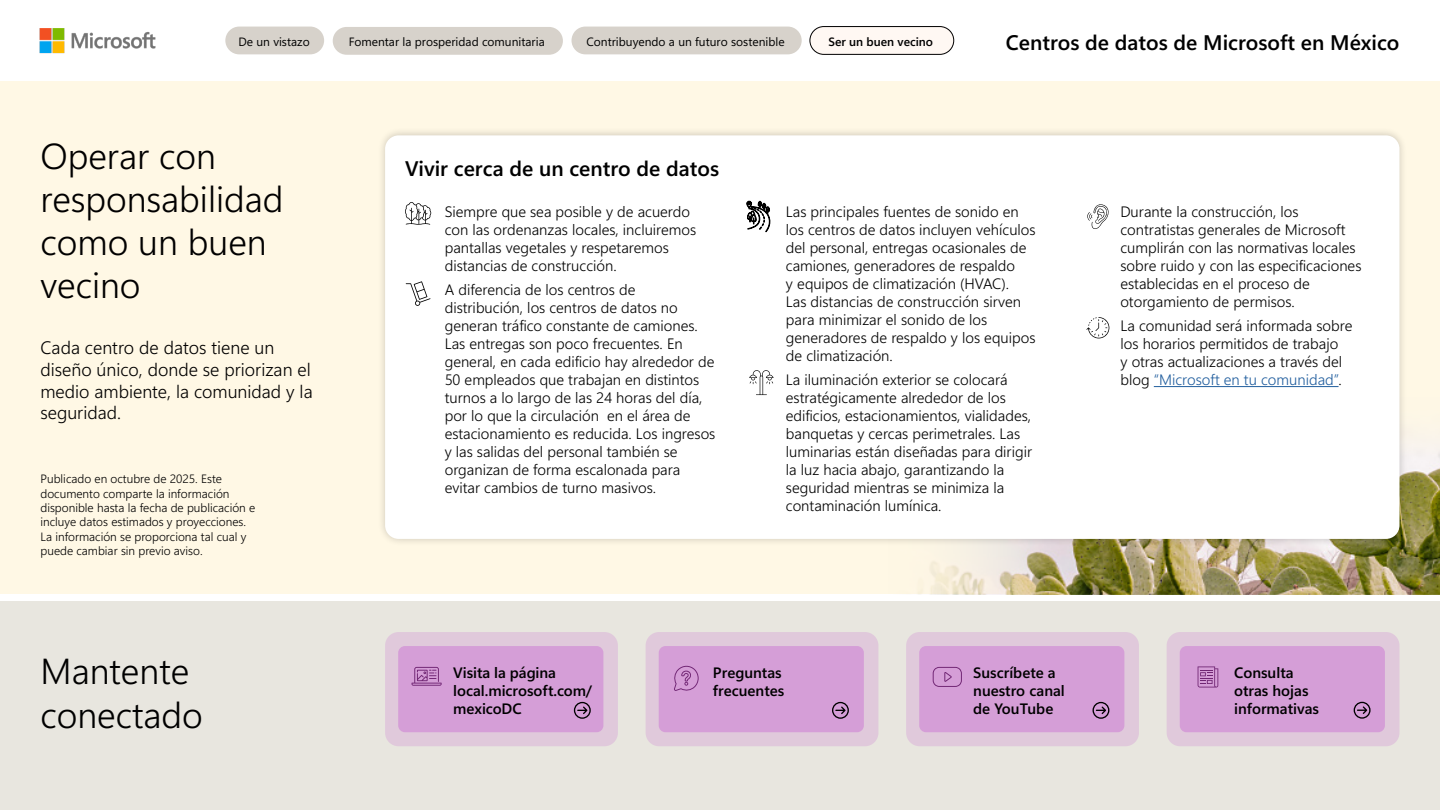
<style>
.page{position:relative;width:1440px;height:810px;background:#fff}
.page>*{position:absolute;margin:0;border:0;box-sizing:border-box;transform-origin:0 0}
.large_heading{font:36px/43.2px "Segoe Sans a 8000 15 e 0000";color:#000}
.large_subhead{font:21px "Segoe Sans a 8000";color:#000}
.larger_body_copy{font:18px/21.6px "Segoe Sans a 8000 15 e 0000";color:#000}
.small_body_copy{font:15px/18px "Segoe Sans a 8000 15 e 0000";color:#000}
.Stay_connected_button{font:15px/18px "Segoe Sans a 8000";color:#000}
.Published_fine_print{font:12px/14.4px "Segoe Sans a 8000 15 e 0000";color:#000}
.Nav_inactive{font:12px "Segoe Sans a 8000";color:#000}
.Nav_active{font:12px "Segoe Sans a 8000";color:#000}
.s1{color:#215e9e}
</style>
<div class="page">
<div style="left:0;top:81px;width:1440px;height:513px;background:#fff8e5"></div>
<div style="left:0;top:601px;width:1440px;height:209px;background:#e8e6df"></div>
<img style="left:39px;top:28px;width:117px;height:26px">
<img style="left:918px;top:449px;width:522px;height:145px">
<div style="left:377px;top:127px;width:1031px;height:420px;background:#000;opacity:.2"></div>
<div style="left:385px;top:135px;width:1014px;height:404px;background:#fff;border-radius:14px"></div>
<hr style="left:1154px;top:386px;width:185px;height:1px;background:#215e9e">
<svg style="left:747px;top:201px;width:24px;height:31px"></svg>
<svg style="left:405px;top:202px;width:26px;height:23px"></svg>
<svg style="left:406px;top:281px;width:24px;height:25px"></svg>
<svg style="left:749px;top:370px;width:25px;height:25px"></svg>
<svg style="left:1086px;top:317px;width:23px;height:21px"></svg>
<svg style="left:1087px;top:204px;width:22px;height:25px"></svg>
<div style="left:385px;top:632px;width:233px;height:114px;background:#e0c9db;border-radius:14px"></div>
<div style="left:398px;top:646px;width:205px;height:86px;background:#d59ed7;border-radius:7px"></div>
<svg style="left:412px;top:667px;width:30px;height:19px"></svg>
<svg style="left:574px;top:702px;width:17px;height:17px"></svg>
<div style="left:646px;top:632px;width:232px;height:114px;background:#e0c9db;border-radius:14px"></div>
<div style="left:659px;top:646px;width:205px;height:86px;background:#d59ed7;border-radius:7px"></div>
<svg style="left:674px;top:666px;width:25px;height:25px"></svg>
<svg style="left:832px;top:702px;width:17px;height:17px"></svg>
<div style="left:906px;top:632px;width:233px;height:114px;background:#e0c9db;border-radius:14px"></div>
<div style="left:919px;top:646px;width:205px;height:86px;background:#d59ed7;border-radius:7px"></div>
<svg style="left:933px;top:667px;width:29px;height:20px"></svg>
<svg style="left:1092px;top:702px;width:17px;height:17px"></svg>
<div style="left:1167px;top:632px;width:232px;height:114px;background:#e0c9db;border-radius:14px"></div>
<div style="left:1180px;top:646px;width:205px;height:86px;background:#d59ed7;border-radius:7px"></div>
<svg style="left:1354px;top:702px;width:17px;height:17px"></svg>
<div style="left:225px;top:27px;width:99px;height:27px;background:#d7d2cb;border-radius:14px"></div>
<div style="left:333px;top:27px;width:230px;height:28px;background:#d7d2cb;border-radius:14px"></div>
<div style="left:572px;top:27px;width:230px;height:27px;background:#d7d2cb;border-radius:14px"></div>
<div style="left:810px;top:27px;width:144px;height:27px;background:#fff8f3;border-radius:14px"></div>
<div style="left:810px;top:26px;width:144px;height:29px;border:1px solid #000;border-radius:14px"></div>
<svg style="left:1198px;top:666px;width:20px;height:22px"></svg>
<p class="Nav_inactive" style="left:238px;top:33px;width:73px">De un vistazo</p>
<p class="Nav_inactive" style="left:349px;top:34px;width:198px">Fomentar la prosperidad comunitaria</p>
<p class="Nav_inactive" style="left:586px;top:33px;width:200px">Contribuyendo a un futuro sostenible</p>
<p class="Nav_active" style="left:828px;top:33px;width:106px">Ser un buen vecino</p>
<h2 class="large_subhead" style="left:1006px;top:28px;width:395px">Centros de datos de Microsoft en México</h2>
<p class="large_heading" style="left:40px;top:133px;width:245px">Operar con responsabilidad como un buen vecino</p>
<p class="larger_body_copy" style="left:40px;top:337px;width:274px">Cada centro de datos tiene un diseño único, donde se priorizan el medio ambiente, la comunidad y la seguridad.</p>
<p class="Published_fine_print" style="left:40px;top:471px;width:216px">Publicado en octubre de 2025. Este documento comparte la información disponible hasta la fecha de publicación e incluye datos estimados y proyecciones.<br>La información se proporciona tal cual y puede cambiar sin previo aviso.</p>
<p class="large_heading" style="left:40px;top:649px;width:164px">Mantente conectado</p>
<p class="large_subhead" style="left:405px;top:153px;width:316px">Vivir cerca de un centro de datos</p>
<p class="small_body_copy" style="left:445px;top:202px;width:253px">Siempre que sea posible y de acuerdo con las ordenanzas locales, incluiremos pantallas vegetales y respetaremos distancias de construcción.</p>
<p class="small_body_copy" style="left:445px;top:281px;width:272px">A diferencia de los centros de distribución, los centros de datos no generan tráfico constante de camiones.<br>Las entregas son poco frecuentes. En general, en cada edificio hay alrededor de 50 empleados que trabajan en distintos turnos a lo largo de las 24 horas del día, por lo que la circulación en el área de estacionamiento es reducida. Los ingresos y las salidas del personal también se organizan de forma escalonada para evitar cambios de turno masivos.</p>
<p class="small_body_copy" style="left:786px;top:202px;width:251px">Las principales fuentes de sonido en los centros de datos incluyen vehículos del personal, entregas ocasionales de camiones, generadores de respaldo<br>y equipos de climatización (HVAC).<br>Las distancias de construcción sirven para minimizar el sonido de los generadores de respaldo y los equipos de climatización.</p>
<p class="small_body_copy" style="left:786px;top:371px;width:248px">La iluminación exterior se colocará estratégicamente alrededor de los edificios, estacionamientos, vialidades, banquetas y cercas perimetrales. Las luminarias están diseñadas para dirigir la luz hacia abajo, garantizando la seguridad mientras se minimiza la contaminación lumínica.</p>
<p class="small_body_copy" style="left:1121px;top:202px;width:242px">Durante la construcción, los contratistas generales de Microsoft cumplirán con las normativas locales sobre ruido y con las especificaciones establecidas en el proceso de otorgamiento de permisos.</p>
<p class="small_body_copy" style="left:1121px;top:317px;width:233px">La comunidad será informada sobre los horarios permitidos de trabajo<br>y otras actualizaciones a través del blog <span class="s1">“Microsoft en tu comunidad”</span>.</p>
<p class="Stay_connected_button" style="left:453px;top:663px;width:141px">Visita la página local.microsoft.com/ mexicoDC</p>
<p class="Stay_connected_button" style="left:713px;top:663px;width:73px">Preguntas frecuentes</p>
<p class="Stay_connected_button" style="left:973px;top:663px;width:93px">Suscríbete a nuestro canal de YouTube</p>
<p class="Stay_connected_button" style="left:1234px;top:663px;width:86px">Consulta otras hojas informativas</p>
</div>
